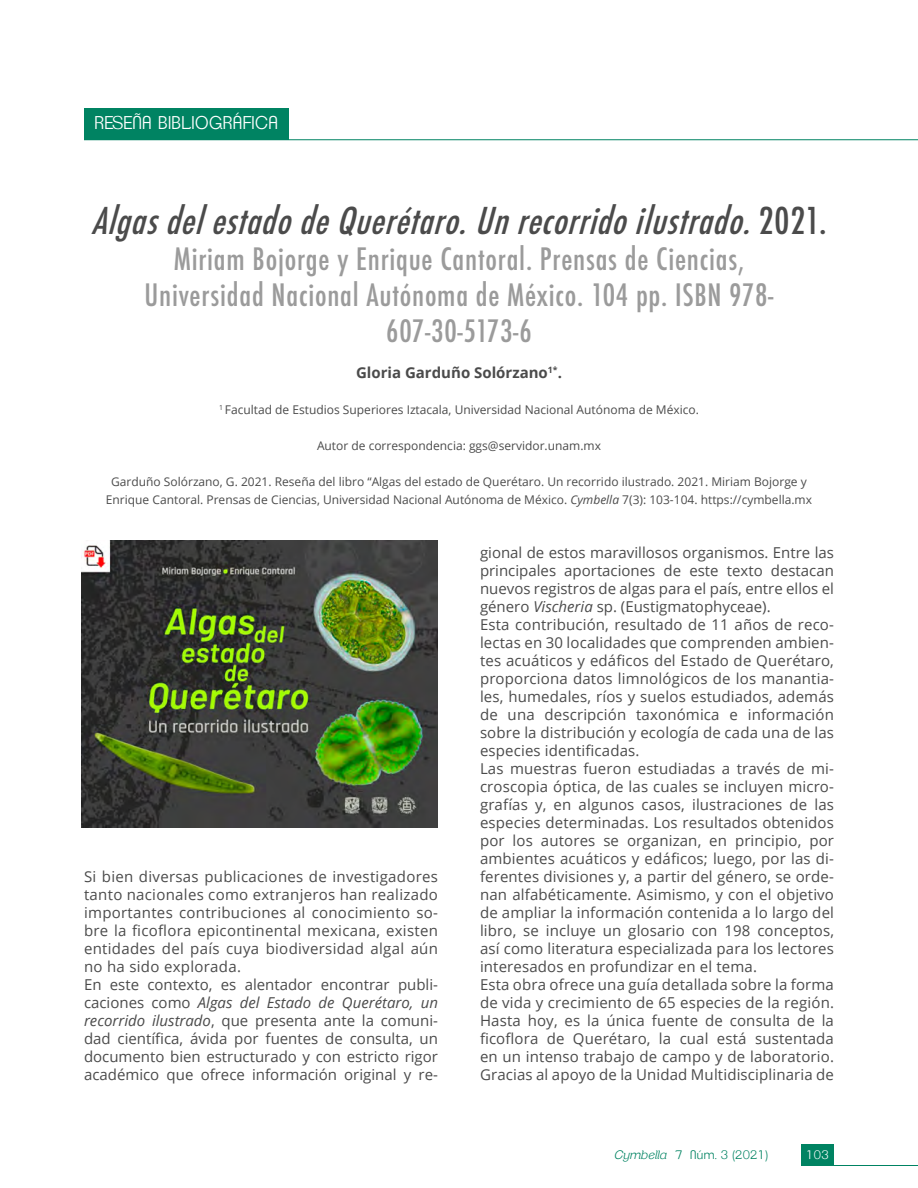
<style>
.page{position:relative;width:918px;height:1188px;background:#fff}
.page>*{position:absolute;margin:0;border:0;box-sizing:border-box;transform-origin:0 0}
.t1{font:italic 500 condensed 36px "Futura";color:#4b4b4b}
.t2{font:500 condensed 30px/36px "Futura";letter-spacing:.025em;color:#9b9b9b;text-align:center}
.t3{font:300 18px "Clemente P Dae";letter-spacing:.025em;color:#fff}
.t4{font:15px/18px "Open Sans";letter-spacing:.01em;color:#4b4b4b}
.t5{font:700 15px "Open Sans";color:#4b4b4b}
.t6{font:12px/18px "Open Sans";color:#4b4b4b;text-align:center}
.t7{font:300 12px "Clemente P Dae";letter-spacing:.025em;color:#008362}
.t8{font:300 12px "Clemente P Dae";color:#fff}
.s1{font-style:normal}
.s2{font-style:italic}
.s3{font-family:"Clemente P Daf";font-style:italic}
</style>
<div class="page">
<div style="left:84px;top:108px;width:205px;height:32px;background:#008362"></div>
<hr style="left:84px;top:139px;width:834px;height:1px;background:#008362">
<div style="left:801px;top:1144px;width:33px;height:22px;background:#008362"></div>
<hr style="left:801px;top:1165px;width:117px;height:1px;background:#008362">
<img style="left:82px;top:540px;width:356px;height:288px">
<p class="t3" style="left:94px;top:113px;width:185px">RESEÑA BIBLIOGRÁFICA</p>
<h1 class="t1" style="left:92px;top:198px;width:736px">AlgasdelestadodeQuerétaro.Unrecorridoilustrado.<span class="s1">2 0 2 1 .</span></h1>
<h2 class="t2" style="left:145px;top:241px;width:630px">Miriam Bojorge y Enrique Cantoral. Prensas de Ciencias,<br>Universidad Nacional Autónoma de México. 104 pp. ISBN 978-<br>607-30-5173-6</h2>
<p class="t5" style="left:356px;top:362px;width:207px">Gloria Garduño Solórzano<sup>1*</sup>.</p>
<p class="t6" style="left:219px;top:400px;width:481px"><sup>1</sup> Facultad de Estudios Superiores Iztacala, Universidad Nacional Autónoma de México.</p>
<p class="t6" style="left:317px;top:436px;width:286px">Autor de correspondencia: ggs@servidor.unam.mx</p>
<p class="t6" style="left:106px;top:472px;width:708px">Garduño Solórzano, G. 2021. Reseña del libro “Algas del estado de Querétaro. Un recorrido ilustrado. 2021. Miriam Bojorge y<br>Enrique Cantoral. Prensas de Ciencias, Universidad Nacional Autónoma de México. <span class="s2">Cymbella</span> 7(3): 103-104. https://cymbella.mx</p>
<p class="t4" style="left:84px;top:867px;width:356px">Si bien diversas publicaciones de investigadores tanto nacionales como extranjeros han realizado importantes contribuciones al conocimiento so&shy;bre la ficoflora epicontinental mexicana, existen entidades del país cuya biodiversidad algal aún no ha sido explorada.<br>En este contexto, es alentador encontrar publi&shy;caciones como <span class="s2">Algas del Estado de Querétaro, un recorrido ilustrado</span>, que presenta ante la comuni&shy;dad científica, ávida por fuentes de consulta, un documento bien estructurado y con estricto rigor académico que ofrece información original y re-</p>
<p class="t4" style="left:480px;top:543px;width:356px">gional de estos maravillosos organismos. Entre las principales aportaciones de este texto destacan nuevos registros de algas para el país, entre ellos el género <span class="s2">Vischeria</span> sp. (Eustigmatophyceae).<br>Esta contribución, resultado de 11 años de reco&shy;lectas en 30 localidades que comprenden ambien&shy;tes acuáticos y edáficos del Estado de Querétaro, proporciona datos limnológicos de los manantia&shy;les, humedales, ríos y suelos estudiados, además de una descripción taxonómica e información sobre la distribución y ecología de cada una de las especies identificadas.<br>Las muestras fueron estudiadas a través de mi&shy;croscopia óptica, de las cuales se incluyen micro&shy;grafías y, en algunos casos, ilustraciones de las especies determinadas. Los resultados obtenidos por los autores se organizan, en principio, por ambientes acuáticos y edáficos; luego, por las di&shy;ferentes divisiones y, a partir del género, se orde&shy;nan alfabéticamente. Asimismo, y con el objetivo de ampliar la información contenida a lo largo del libro, se incluye un glosario con 198 conceptos, así como literatura especializada para los lectores interesados en profundizar en el tema.<br>Esta obra ofrece una guía detallada sobre la forma de vida y crecimiento de 65 especies de la región.<br>Hasta hoy, es la única fuente de consulta de la ficoflora de Querétaro, la cual está sustentada en un intenso trabajo de campo y de laboratorio.<br>Gracias al apoyo de la Unidad Multidisciplinaria de</p>
<p class="t7" style="left:615px;top:1148px;width:155px"><span class="s3">Cymbella</span> 7 Núm. 3 (2021)</p>
<p class="t8" style="left:806px;top:1148px;width:24px">103</p>
</div>
